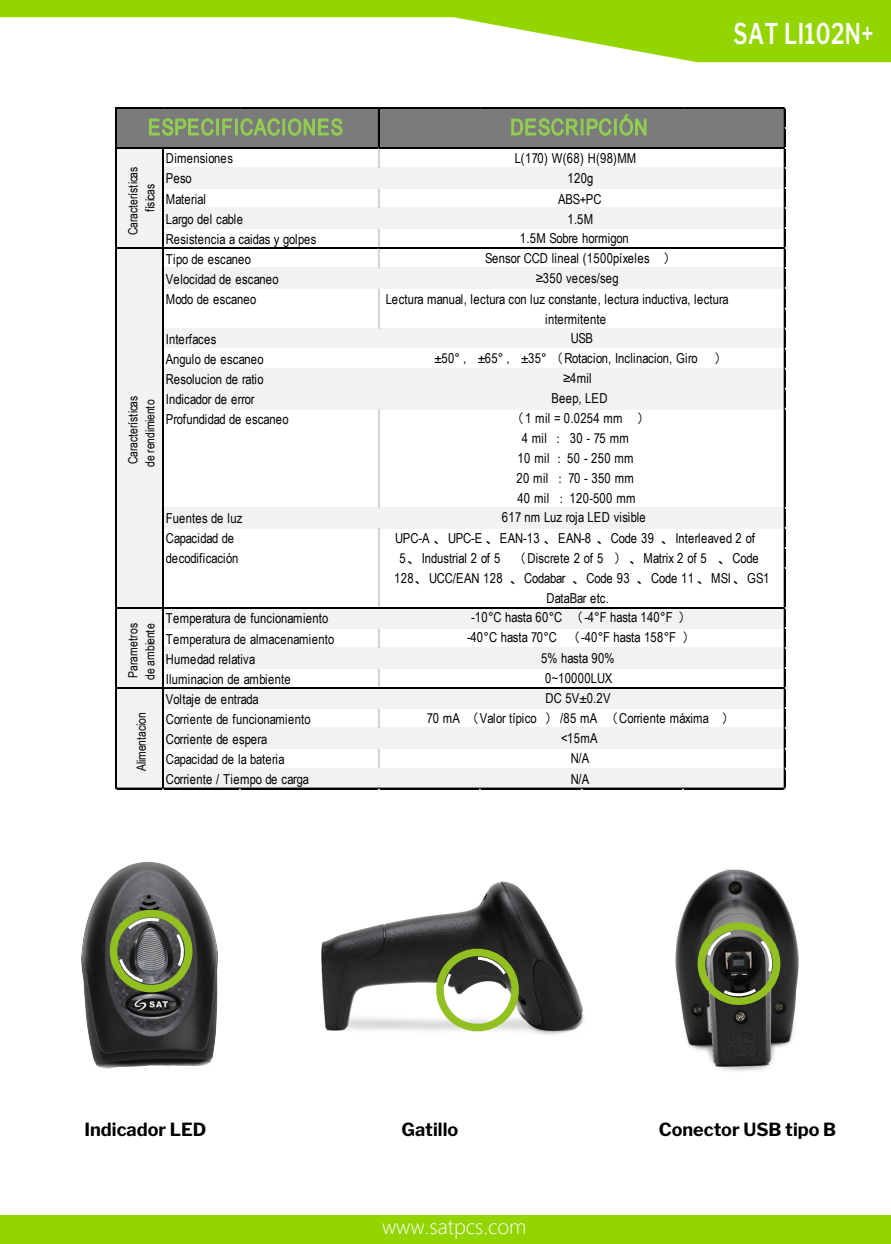
<style>
.page{position:relative;width:891px;height:1244px;background:#fff}
.page>*{position:absolute;margin:0;border:0;box-sizing:border-box;transform-origin:0 0}
.t1{font:600 28.5px "Libre Franklin";letter-spacing:.025em;color:#fff;scale:.74 1}
.t2{font:22.2px "Arial Narrow";letter-spacing:.05em;color:#92d050}
.t3{font:300 21px "Segoe UI";color:#fff}
.t4{font:700 18px "Libre Franklin";color:#000}
.t5{font:13.65px/20.1px "Arial Narrow";letter-spacing:.005em;color:#000}
.t6{font:13.65px "Arial Narrow";letter-spacing:.025em;color:#000}
.t7{font:13.65px "Arial Narrow";letter-spacing:-.02em;color:#000}
.t8{font:13.65px/20.1px "Arial Narrow";letter-spacing:-.015em;color:#000}
.t9{font:12.75px/17px "Arial Narrow";letter-spacing:-.005em;color:#000}
.s1{font-family:"MS Gothic"}
</style>
<div class="page">
<div style="left:0;top:1216px;width:891px;height:28px;background:#93d500"></div>
<svg style="left:0;top:0;width:891px;height:62px;fill:#93d500"></svg>
<img style="left:675px;top:869px;width:124px;height:202px">
<img style="left:81px;top:862px;width:137px;height:207px">
<img style="left:321px;top:881px;width:263px;height:154px">
<div style="left:110px;top:910px;width:82px;height:82px;border:8px solid #92c020;border-radius:50%"></div>
<svg style="left:125px;top:916px;width:37px;height:17px"></svg>
<svg style="left:117px;top:956px;width:29px;height:29px"></svg>
<svg style="left:173px;top:931px;width:10px;height:39px"></svg>
<svg style="left:425px;top:938px;width:104px;height:93px"></svg>
<div style="left:697px;top:922px;width:83px;height:83px;border:8px solid #92c020;border-radius:50%"></div>
<svg style="left:757px;top:937px;width:16px;height:38px"></svg>
<svg style="left:705px;top:929px;width:29px;height:30px"></svg>
<svg style="left:720px;top:986px;width:39px;height:10px"></svg>
<div style="left:116px;top:109px;width:669px;height:40px;background:#7b7b7b"></div>
<div style="left:116px;top:148px;width:48px;height:21px;background:#f2f2f2"></div>
<div style="left:116px;top:168px;width:669px;height:21px;background:#f2f2f2"></div>
<div style="left:116px;top:188px;width:48px;height:21px;background:#f2f2f2"></div>
<div style="left:116px;top:208px;width:669px;height:21px;background:#f2f2f2"></div>
<div style="left:116px;top:228px;width:48px;height:41px;background:#f2f2f2"></div>
<div style="left:116px;top:268px;width:669px;height:21px;background:#f2f2f2"></div>
<div style="left:116px;top:288px;width:48px;height:41px;background:#f2f2f2"></div>
<div style="left:116px;top:328px;width:669px;height:21px;background:#f2f2f2"></div>
<div style="left:116px;top:348px;width:48px;height:21px;background:#f2f2f2"></div>
<div style="left:163px;top:348px;width:622px;height:21px;background:#fff"></div>
<div style="left:116px;top:368px;width:669px;height:41px;background:#f2f2f2"></div>
<div style="left:116px;top:408px;width:48px;height:100px;background:#f2f2f2"></div>
<div style="left:116px;top:507px;width:669px;height:21px;background:#f2f2f2"></div>
<div style="left:116px;top:527px;width:48px;height:82px;background:#f2f2f2"></div>
<div style="left:116px;top:608px;width:669px;height:21px;background:#f2f2f2"></div>
<div style="left:116px;top:628px;width:48px;height:21px;background:#f2f2f2"></div>
<div style="left:116px;top:648px;width:669px;height:21px;background:#f2f2f2"></div>
<div style="left:116px;top:668px;width:48px;height:21px;background:#f2f2f2"></div>
<div style="left:116px;top:688px;width:669px;height:21px;background:#f2f2f2"></div>
<div style="left:116px;top:708px;width:48px;height:21px;background:#f2f2f2"></div>
<div style="left:116px;top:728px;width:669px;height:21px;background:#f2f2f2"></div>
<div style="left:116px;top:748px;width:48px;height:21px;background:#f2f2f2"></div>
<div style="left:116px;top:768px;width:669px;height:21px;background:#f2f2f2"></div>
<svg style="left:149px;top:118px;width:65px;height:18px"></svg>
<div style="left:216px;top:119px;width:3px;height:16px;border:1px solid #92d050"></div>
<svg style="left:222px;top:118px;width:121px;height:18px"></svg>
<svg style="left:511px;top:114px;width:135px;height:22px"></svg>
<hr style="left:116px;top:107px;width:669px;height:2px;background:#000">
<hr style="left:378px;top:109px;width:1px;height:40px;background:#000">
<hr style="left:116px;top:147px;width:669px;height:1px;background:#000">
<hr style="left:116px;top:148px;width:669px;height:1px;background:#000">
<svg style="left:378px;top:149px;width:1px;height:19px"></svg>
<svg style="left:378px;top:189px;width:1px;height:19px"></svg>
<hr style="left:116px;top:248px;width:669px;height:1px;background:#000">
<svg style="left:378px;top:229px;width:1px;height:39px"></svg>
<hr style="left:378px;top:289px;width:1px;height:39px;background:#d4d4d4">
<hr style="left:378px;top:409px;width:1px;height:98px;background:#d4d4d4">
<hr style="left:378px;top:528px;width:1px;height:80px;background:#d4d4d4">
<hr style="left:116px;top:607px;width:669px;height:1px;background:#000">
<hr style="left:116px;top:608px;width:669px;height:1px;background:#000">
<svg style="left:378px;top:629px;width:1px;height:19px"></svg>
<svg style="left:378px;top:669px;width:1px;height:19px"></svg>
<hr style="left:116px;top:688px;width:669px;height:1px;background:#000">
<svg style="left:378px;top:709px;width:1px;height:19px"></svg>
<svg style="left:378px;top:749px;width:1px;height:19px"></svg>
<hr style="left:115px;top:107px;width:1px;height:682px;background:#000">
<hr style="left:162px;top:149px;width:1px;height:640px;background:#000">
<hr style="left:163px;top:149px;width:1px;height:640px;background:#000">
<hr style="left:116px;top:788px;width:669px;height:1px;background:#000">
<hr style="left:784px;top:109px;width:1px;height:680px;background:#000">
<h2 class="t2" style="left:148px;top:111px;width:196px">ESPECIFICACIONES</h2>
<h2 class="t2" style="left:510px;top:111px;width:138px">DESCRIPCIÓN</h2>
<p class="t9" style="left:124px;top:235px;width:70px;text-align:center;rotate:-90deg">Características físicas</p>
<p class="t5" style="left:166px;top:148px;width:68px">Dimensiones</p>
<p class="t5" style="left:514px;top:148px;width:123px">L(170) W(68) H(98)MM</p>
<p class="t5" style="left:166px;top:168px;width:28px">Peso</p>
<p class="t5" style="left:567px;top:168px;width:28px">120g</p>
<p class="t5" style="left:166px;top:188px;width:41px">Material</p>
<p class="t5" style="left:558px;top:188px;width:45px">ABS+PC</p>
<p class="t7" style="left:166px;top:209px;width:78px">Largo del cable</p>
<p class="t5" style="left:567px;top:208px;width:27px">1.5M</p>
<p class="t5" style="left:166px;top:228px;width:152px">Resistencia a caidas y golpes</p>
<p class="t7" style="left:520px;top:228px;width:110px">1.5M Sobre hormigon</p>
<p class="t5" style="left:166px;top:248px;width:87px">Tipo de escaneo</p>
<p class="t6" style="left:485px;top:248px;width:194px">Sensor CCD lineal (1500píxeles <span class="s1">）</span></p>
<p class="t5" style="left:166px;top:268px;width:114px">Velocidad de escaneo</p>
<p class="t6" style="left:536px;top:268px;width:84px">≥350 veces/seg</p>
<h1 class="t1" style="left:733px;top:16px;width:191px">SAT LI102N+</h1>
<p class="t5" style="left:166px;top:288px;width:92px">Modo de escaneo</p>
<p class="t5" style="left:545px;top:288px;width:185px;text-indent:-159px">Lectura manual, lectura con luz constante, lectura inductiva, lectura intermitente</p>
<p class="t5" style="left:166px;top:328px;width:99px">Interfaces<br>Angulo de escaneo<br>Resolucion de ratio</p>
<p class="t9" style="left:124px;top:467px;width:73px;rotate:-90deg">Características de rendimiento</p>
<p class="t7" style="left:166px;top:389px;width:90px">Indicador de error</p>
<p class="t5" style="left:166px;top:409px;width:124px">Profundidad de escaneo</p>
<p class="t5" style="left:434px;top:327px;width:295px;text-align:center">USB<br>±50° <span class="s1">，</span>±65° <span class="s1">，</span>±35° <span class="s1">（</span>Rotacion, Inclinacion, Giro <span class="s1">）</span>≥4mil<br>Beep, LED</p>
<p class="t6" style="left:510px;top:408px;width:142px"><span class="s1">（</span>1 mil = 0.0254 mm <span class="s1">）</span></p>
<p class="t6" style="left:522px;top:428px;width:108px">4mil<span class="s1">：</span>30-75mm</p>
<p class="t6" style="left:517px;top:448px;width:117px">10 mil <span class="s1">：</span>50 - 250 mm</p>
<p class="t6" style="left:516px;top:468px;width:119px">20 mil <span class="s1">：</span>70 - 350 mm</p>
<p class="t6" style="left:517px;top:488px;width:119px">40 mil <span class="s1">：</span>120-500 mm</p>
<p class="t5" style="left:166px;top:508px;width:78px">Fuentes de luz</p>
<p class="t5" style="left:502px;top:507px;width:145px">617 nm Luz roja LED visible</p>
<p class="t8" style="left:166px;top:528px;width:74px">Capacidad de decodificación</p>
<p class="t5" style="left:395px;top:528px;width:361px">UPC-A <span class="s1">、</span>UPC-E <span class="s1">、</span>EAN-13 <span class="s1">、</span>EAN-8 <span class="s1">、</span>Code 39 <span class="s1">、</span>Interleaved 2 of</p>
<p class="t5" style="left:399px;top:548px;width:360px">5<span class="s1">、</span>Industrial 2 of 5 <span class="s1">（</span>Discrete 2 of 5 <span class="s1">）、</span>Matrix 2 of 5 <span class="s1">、</span>Code</p>
<p class="t5" style="left:394px;top:568px;width:377px">128<span class="s1">、</span>UCC/EAN 128 <span class="s1">、</span>Codabar <span class="s1">、</span>Code 93 <span class="s1">、</span>Code 11<span class="s1">、</span>MSI<span class="s1">、</span>GS1</p>
<p class="t5" style="left:546px;top:588px;width:64px">DataBar etc.</p>
<p class="t9" style="left:124px;top:680px;width:59px;rotate:-90deg">Parametros de ambiente</p>
<p class="t9" style="left:132px;top:771px;width:60px;rotate:-90deg">Alimentacion</p>
<p class="t5" style="left:166px;top:608px;width:164px">Temperatura de funcionamiento</p>
<p class="t5" style="left:471px;top:607px;width:222px">-10°C hasta 60°C <span class="s1">（</span>-4°F hasta 140°F <span class="s1">）</span></p>
<p class="t5" style="left:166px;top:628px;width:170px">Temperatura de almacenamiento</p>
<p class="t5" style="left:467px;top:627px;width:231px">-40°C hasta 70°C <span class="s1">（</span>-40°F hasta 158°F <span class="s1">）</span></p>
<p class="t5" style="left:166px;top:648px;width:91px">Humedad relativa</p>
<p class="t5" style="left:541px;top:647px;width:75px">5% hasta 90%</p>
<p class="t5" style="left:166px;top:668px;width:126px">Iluminacion de ambiente</p>
<p class="t6" style="left:545px;top:668px;width:69px">0~10000LUX</p>
<p class="t5" style="left:166px;top:688px;width:94px">Voltaje de entrada</p>
<p class="t5" style="left:545px;top:687px;width:67px">DC 5V±0.2V</p>
<p class="t5" style="left:166px;top:708px;width:146px">Corriente de funcionamiento</p>
<p class="t5" style="left:427px;top:707px;width:310px">70 mA <span class="s1">（</span>Valor típico <span class="s1">）</span>/85 mA <span class="s1">（</span>Corriente máxima <span class="s1">）</span></p>
<p class="t5" style="left:166px;top:728px;width:103px">Corriente de espera</p>
<p class="t5" style="left:561px;top:727px;width:38px">&lt;15mA</p>
<p class="t7" style="left:166px;top:749px;width:120px">Capacidad de la bateria</p>
<p class="t5" style="left:570px;top:747px;width:20px">N/A</p>
<p class="t5" style="left:166px;top:768px;width:144px">Corriente / Tiempo de carga</p>
<p class="t5" style="left:570px;top:768px;width:20px">N/A</p>
<h3 class="t4" style="left:85px;top:1118px;width:123px">Indicador LED</h3>
<h3 class="t4" style="left:401px;top:1118px;width:58px">Gatillo</h3>
<h3 class="t4" style="left:658px;top:1118px;width:179px">Conector USB tipo B</h3>
<h3 class="t3" style="left:382px;top:1207px;width:146px">www.satpcs.com</h3>
</div>
